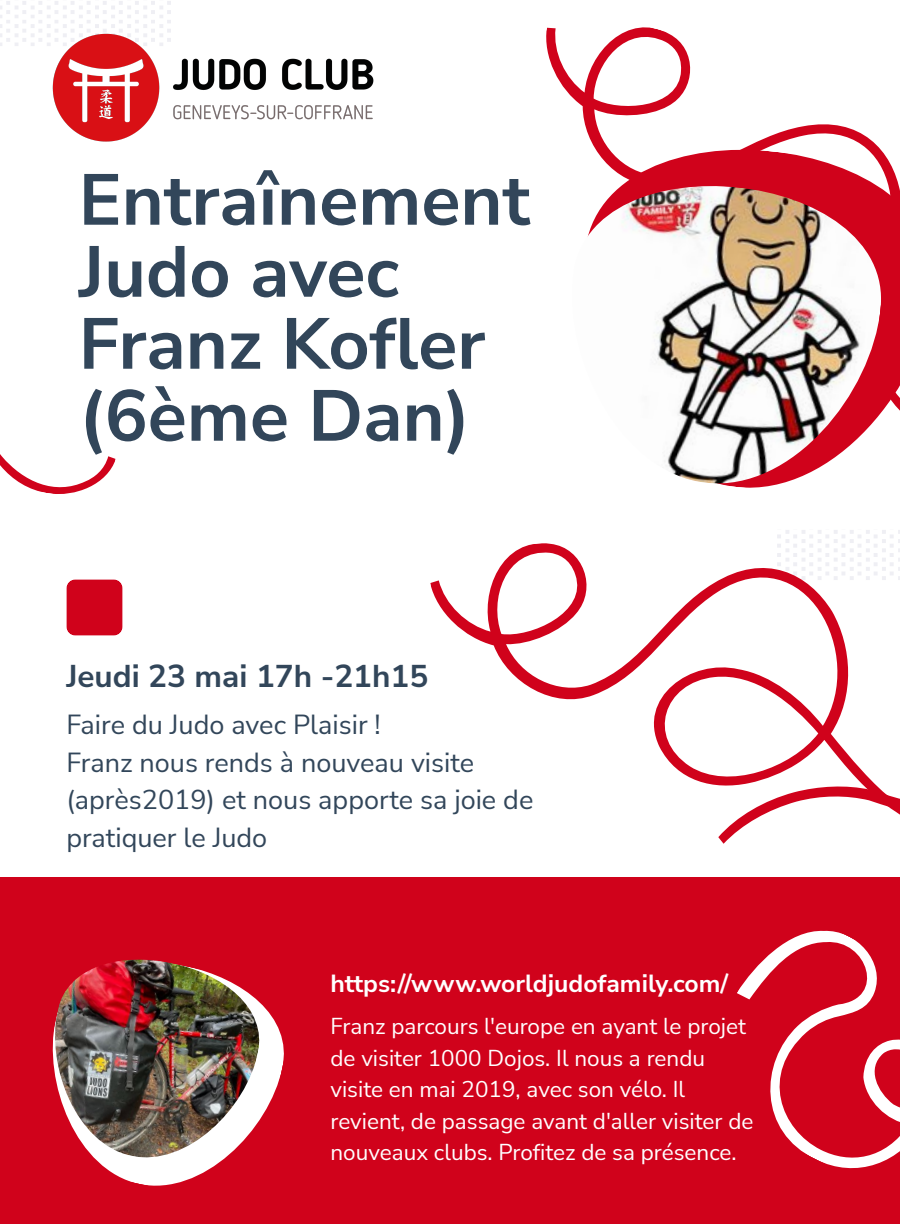
<style>
.page{position:relative;width:900px;height:1224px;background:#fff}
.page>*{position:absolute;margin:0;border:0;box-sizing:border-box;transform-origin:0 0}
.t1{font:700 72px/72px "Nunito Sans";color:#32465a}
.t2{font:700 31.5px "Nunito Sans";color:#32465a}
.t3{font:27px/37.7px "Nunito Sans";color:#32465a}
.t4{font:700 24.75px "Nunito Sans";color:#fff}
.t5{font:22.5px/31.5px "Nunito Sans";color:#fff}
</style>
<div class="page">
<svg style="left:546px;top:27px;width:314px;height:106px"></svg>
<svg style="left:587px;top:133px;width:313px;height:278px"></svg>
<img style="left:587px;top:171px;width:305px;height:317px">
<svg style="left:0;top:454px;width:116px;height:40px"></svg>
<svg style="left:0;top:1px;width:171px;height:45px"></svg>
<img style="left:49px;top:33px;width:325px;height:109px">
<div style="left:66px;top:579px;width:57px;height:57px;background:#d0021b;border-radius:9px"></div>
<svg style="left:427px;top:530px;width:473px;height:348px"></svg>
<div style="left:0;top:878px;width:900px;height:346px;background:#d0021b"></div>
<svg style="left:737px;top:930px;width:163px;height:239px"></svg>
<svg style="left:105px;top:1017px;width:179px;height:169px"></svg>
<img style="left:52px;top:959px;width:220px;height:209px">
<p class="t1" style="left:79px;top:165px;width:453px">Entraînement<br>Judo avec<br>Franz Kofler (6ème Dan)</p>
<p class="t2" style="left:66px;top:655px;width:364px">Jeudi 23 mai 17h -21h15</p>
<p class="t3" style="left:66px;top:706px;width:316px">Faire du Judo avec Plaisir !</p>
<p class="t3" style="left:66px;top:744px;width:469px">Franz nous rends à nouveau visite (après2019) et nous apporte sa joie de pratiquer le Judo</p>
<p class="t4" style="left:330px;top:967px;width:399px">https://www.worldjudofamily.com/</p>
<p class="t5" style="left:331px;top:1011px;width:424px">Franz parcours l'europe en ayant le projet de visiter 1000 Dojos. Il nous a rendu visite en mai 2019, avec son vélo. Il revient, de passage avant d'aller visiter de nouveaux clubs. Profitez de sa présence.</p>
</div>
